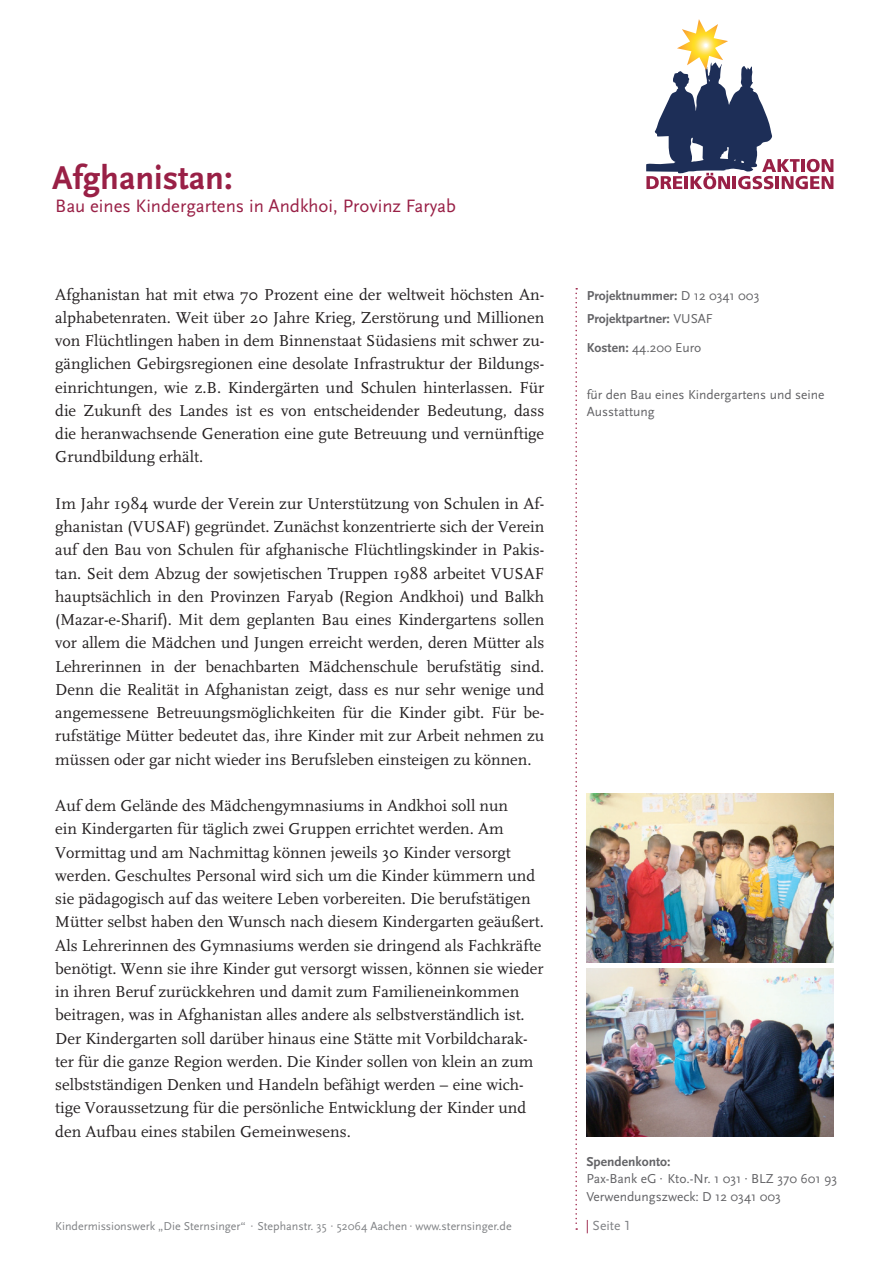
<style>
.page{position:relative;width:893px;height:1263px;background:#fff}
.page>*{position:absolute;margin:0;border:0;box-sizing:border-box;transform-origin:0 0}
.t1{font:700 34.5px "Scala Sans";color:#992046}
.t2{font:18.75px "Scala Sans";color:#992046}
.t3{font:16.5px/23.2px "FF Scala";color:#231f20;text-align:justify}
.t4{font:13.8px "Scala Sans LF";color:#808285}
.t5{font:13.5px/17.4px "Scala Sans";color:#636366}
.t6{font:700 13.5px/23.2px "Scala Sans";color:#636366}
.t7{font:12px "Scala Sans";color:#808285}
.s1{font-weight:400}
.s2{font-weight:700}
.s3{color:#992046}
</style>
<div class="page">
<img style="left:587px;top:968px;width:246px;height:169px">
<img style="left:587px;top:794px;width:246px;height:168px">
<svg style="left:575px;top:288px;width:2px;height:942px"></svg>
<svg style="left:646px;top:19px;width:187px;height:170px"></svg>
<h1 class="t1" style="left:52px;top:159px;width:182px">Afghanistan:</h1>
<p class="t2" style="left:55px;top:196px;width:402px">Bau eines Kindergartens in Andkhoi, Provinz Faryab</p>
<p class="t3" style="left:55px;top:283px;width:491px">Afghanistan hat mit etwa 70 Prozent eine der weltweit höchsten An&shy;alphabetenraten. Weit über 20 Jahre Krieg, Zerstörung und Millionen von Flüchtlingen haben in dem Binnenstaat Südasiens mit schwer zu&shy;gänglichen Gebirgsregionen eine desolate Infrastruktur der Bildungs&shy;einrichtungen, wie z.B. Kindergärten und Schulen hinterlassen. Für die Zukunft des Landes ist es von entscheidender Bedeutung, dass die heranwachsende Generation eine gute Betreuung und vernünftige Grundbildung erhält.</p>
<p class="t3" style="left:55px;top:492px;width:491px">Im Jahr 1984 wurde der Verein zur Unterstützung von Schulen in Af&shy;ghanistan (VUSAF) gegründet. Zunächst konzentrierte sich der Verein auf den Bau von Schulen für afghanische Flüchtlingskinder in Pakis&shy;tan. Seit dem Abzug der sowjetischen Truppen 1988 arbeitet VUSAF hauptsächlich in den Provinzen Faryab (Region Andkhoi) und Balkh (Mazar-e-Sharif). Mit dem geplanten Bau eines Kindergartens sollen vor allem die Mädchen und Jungen erreicht werden, deren Mütter als Lehrerinnen in der benachbarten Mädchenschule berufstätig sind.<br>Denn die Realität in Afghanistan zeigt, dass es nur sehr wenige und angemessene Betreuungsmöglichkeiten für die Kinder gibt. Für be&shy;rufstätige Mütter bedeutet das, ihre Kinder mit zur Arbeit nehmen zu müssen oder gar nicht wieder ins Berufsleben einsteigen zu können.</p>
<p class="t3" style="left:55px;top:794px;width:490px;text-align:left">Auf dem Gelände des Mädchengymnasiums in Andkhoi soll nun<br>ein Kindergarten für täglich zwei Gruppen errichtet werden. Am Vormittag und am Nachmittag können jeweils 30 Kinder versorgt werden. Geschultes Personal wird sich um die Kinder kümmern und sie pädagogisch auf das weitere Leben vorbereiten. Die berufstätigen Mütter selbst haben den Wunsch nach diesem Kindergarten geäußert.<br>Als Lehrerinnen des Gymnasiums werden sie dringend als Fachkräfte benötigt. Wenn sie ihre Kinder gut versorgt wissen, können sie wieder in ihren Beruf zurückkehren und damit zum Familieneinkommen beitragen, was in Afghanistan alles andere als selbstverständlich ist.<br>Der Kindergarten soll darüber hinaus eine Stätte mit Vorbildcharak&shy;ter für die ganze Region werden. Die Kinder sollen von klein an zum selbstständigen Denken und Handeln befähigt werden – eine wich&shy;tige Voraussetzung für die persönliche Entwicklung der Kinder und den Aufbau eines stabilen Gemeinwesens.</p>
<p class="t6" style="left:587px;top:284px;width:174px">Projektnummer: <span class="s1">D 12 0341 003<br></span>Projektpartner: <span class="s1">VUSAF</span></p>
<p class="t5" style="left:587px;top:339px;width:116px"><span class="s2">Kosten:</span> 44.200 Euro</p>
<p class="t5" style="left:587px;top:386px;width:239px">für den Bau eines Kindergartens und seine<br>Ausstattung</p>
<p class="t6" style="left:586px;top:1150px;width:86px">Spendenkonto:</p>
<p class="t5" style="left:586px;top:1170px;width:252px">Pax-Bank eG · Kto.-Nr. 1 031 · BLZ 370 601 93<br>Verwendungszweck: D 12 0341 003</p>
<p class="t7" style="left:55px;top:1219px;width:458px">Kindermissionswerk „Die Sternsinger“ · Stephanstr. 35 · 52064 Aachen · www.sternsinger.de</p>
<p class="t4" style="left:586px;top:1218px;width:47px"><span class="s3">|</span> Seite 1</p>
</div>
